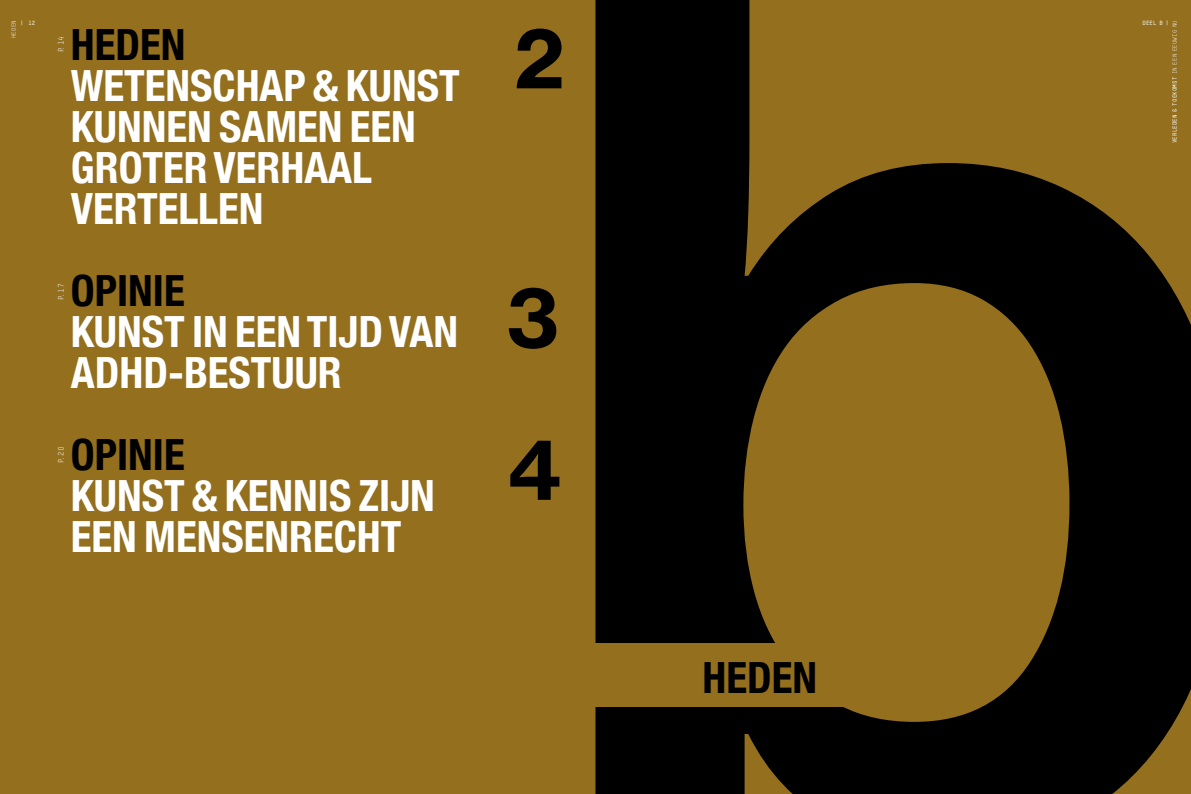
<style>
.page{position:relative;width:1191px;height:794px;background:#936f1e}
.page>*{position:absolute;margin:0;border:0;box-sizing:border-box;transform-origin:0 0}
.t1{font:78.6px/152.3px "N Haas Grotesk TX Pro 75 Bd";color:#000}
.t2{font:700 condensed 43px/41px "Helvetica Neue";color:#fff}
.t3{font:700 condensed 43px "Helvetica Neue";color:#000}
.t4{font:8px "TSTAR Mono Round";color:#fff}
.t5{font:700 6px "TSTAR Mono Round";color:#fff}
.t6{font:6px "TSTAR Mono Round";color:#fff}
.s1{font-weight:400}
</style>
<div class="page">
<svg style="left:595px;top:0;width:596px;height:794px;fill:#000"></svg>
<div style="left:567px;top:643px;width:353px;height:63px;background:#936f1e"></div>
<p class="t5" style="left:20px;top:19px;width:17px">| 12</p>
<p class="t6" style="left:10px;top:38px;width:18px;rotate:-90deg">HEDEN</p>
<p class="t3" style="left:71px;top:19px;width:112px">HEDEN</p>
<p class="t2" style="left:71px;top:65px;width:390px">WETENSCHAP &amp; KUNST<br>KUNNEN SAMEN EEN<br>GROTER VERHAAL<br>VERTELLEN</p>
<p class="t4" style="left:56px;top:52px;width:18px;rotate:-90deg">p.1 4</p>
<p class="t3" style="left:71px;top:265px;width:98px">OPINIE</p>
<p class="t2" style="left:71px;top:311px;width:384px">KUNST IN EEN TIJD VAN<br>ADHD-BESTUUR</p>
<p class="t4" style="left:56px;top:300px;width:18px;rotate:-90deg">p. 1 7</p>
<p class="t4" style="left:56px;top:463px;width:18px;rotate:-90deg">p. 2 0</p>
<p class="t3" style="left:71px;top:429px;width:98px">OPINIE</p>
<p class="t2" style="left:71px;top:475px;width:361px">KUNST &amp; KENN IS ZIJN<br>EEN MENSENRECHT</p>
<h1 class="t1" style="left:514px;top:-17px;width:52px">2</h1>
<h1 class="t1" style="left:506px;top:242px;width:55px">3<br>4</h1>
<p class="t3" style="left:702px;top:652px;width:112px">HEDEN</p>
<p class="t5" style="left:1142px;top:19px;width:28px">Deel B |</p>
<p class="t5" style="left:1171px;top:143px;width:125px;rotate:-90deg">Verleden &amp; toekomst <span class="s1">I n een eeuwig nu</span></p>
</div>
